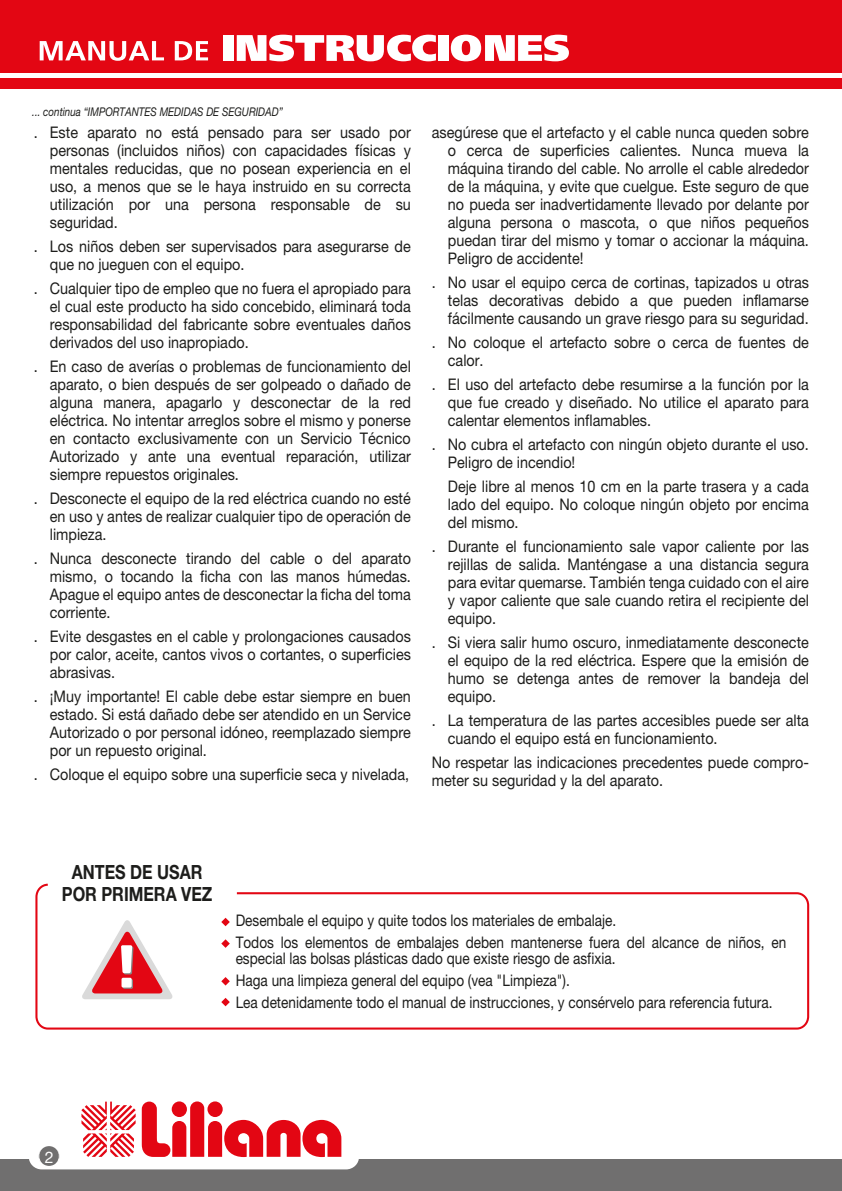
<style>
.page{position:relative;width:842px;height:1191px;background:#fff}
.page>*{position:absolute;margin:0;border:0;box-sizing:border-box;transform-origin:0 0}
.t1{font:700 19.6px/21.6px "Helvetica Neue LT Std";color:#1d1d1b;text-align:center;scale:.83 1}
.t2{font:16px/18px "Helvetica Neue";color:#1d1d1b;text-align:justify;scale:.9 1}
.t3{font:16px/22px "Helvetica Neue";color:#1d1d1b;scale:.85 1}
.t4{font:16px "Helvetica Neue";color:#fff}
.t5{font:italic 12px "Helvetica Neue";color:#1d1d1b;scale:.82 1}
</style>
<div class="page">
<svg style="left:35px;top:883px;width:775px;height:147px"></svg>
<svg style="left:221px;top:917px;width:9px;height:9px"></svg>
<svg style="left:221px;top:939px;width:9px;height:8px"></svg>
<svg style="left:221px;top:977px;width:9px;height:8px"></svg>
<svg style="left:221px;top:997px;width:9px;height:9px"></svg>
<div style="left:0;top:1159px;width:842px;height:32px;background:#706f6f"></div>
<div style="left:29px;top:1144px;width:330px;height:25px;background:#fff;border-radius:13px"></div>
<svg style="left:142px;top:1101px;width:199px;height:56px"></svg>
<svg style="left:81px;top:1101px;width:55px;height:55px"></svg>
<svg style="left:38px;top:1146px;width:22px;height:20px"></svg>
<div style="left:0;top:0;width:842px;height:73px;background:#e30613"></div>
<div style="left:0;top:78px;width:842px;height:11px;background:#e30613"></div>
<div style="left:223px;top:35px;width:11px;height:26px;background:#fff"></div>
<svg style="left:237px;top:35px;width:199px;height:26px"></svg>
<div style="left:438px;top:35px;width:11px;height:26px;background:#fff"></div>
<svg style="left:451px;top:35px;width:118px;height:26px"></svg>
<svg style="left:40px;top:41px;width:124px;height:20px"></svg>
<svg style="left:175px;top:41px;width:33px;height:19px"></svg>
<p class="t5" style="left:32px;top:105px;width:307px">... continua “IMPORTANTES MEDIDAS DE SEGURIDAD”</p>
<p class="t2" style="left:50px;top:123px;width:403px;text-indent:-16px">. Este aparato no está pensado para ser usado por personas (incluidos niños) con capacidades físicas y mentales reducidas, que no posean experiencia en el uso, a menos que se le haya instruido en su correcta utilización por una persona responsable de su seguridad.</p>
<p class="t2" style="left:50px;top:237px;width:403px;text-indent:-16px">. Los niños deben ser supervisados para asegurarse de que no jueguen con el equipo.</p>
<p class="t2" style="left:50px;top:279px;width:403px;text-indent:-16px">. Cualquier tipo de empleo que no fuera el apropiado para el cual este producto ha sido concebido, eliminará toda responsabilidad del fabricante sobre eventuales daños derivados del uso inapropiado.</p>
<p class="t2" style="left:50px;top:357px;width:403px;text-indent:-16px">. En caso de averías o problemas de funcionamiento del aparato, o bien después de ser golpeado o dañado de alguna manera, apagarlo y desconectar de la red eléctrica. No intentar arreglos sobre el mismo y ponerse en contacto exclusivamente con un Servicio Técnico Autorizado y ante una eventual reparación, utilizar siempre repuestos originales.</p>
<p class="t2" style="left:50px;top:489px;width:403px;text-indent:-16px">. Desconecte el equipo de la red eléctrica cuando no esté en uso y antes de realizar cualquier tipo de operación de limpieza.</p>
<p class="t2" style="left:50px;top:549px;width:403px;text-indent:-16px">. Nunca desconecte tirando del cable o del aparato mismo, o tocando la ficha con las manos húmedas.<br>Apague el equipo antes de desconectar la ficha del toma corriente.</p>
<p class="t2" style="left:50px;top:627px;width:403px;text-indent:-16px">. Evite desgastes en el cable y prolongaciones causados por calor, aceite, cantos vivos o cortantes, o superficies abrasivas.</p>
<p class="t2" style="left:50px;top:687px;width:403px;text-indent:-16px">. ¡Muy importante! El cable debe estar siempre en buen estado. Si está dañado debe ser atendido en un Service Autorizado o por personal idóneo, reemplazado siempre por un repuesto original.</p>
<p class="t2" style="left:34px;top:765px;width:418px">. Coloque el equipo sobre una superficie seca y nivelada,</p>
<p class="t2" style="left:448px;top:123px;width:403px;text-indent:-16px">asegúrese que el artefacto y el cable nunca queden sobre o cerca de superficies calientes. Nunca mueva la máquina tirando del cable. No arrolle el cable alrededor de la máquina, y evite que cuelgue. Este seguro de que no pueda ser inadvertidamente llevado por delante por alguna persona o mascota, o que niños pequeños puedan tirar del mismo y tomar o accionar la máquina.<br>Peligro de accidente!</p>
<p class="t2" style="left:448px;top:273px;width:403px;text-indent:-16px">. No usar el equipo cerca de cortinas, tapizados u otras telas decorativas debido a que pueden inflamarse fácilmente causando un grave riesgo para su seguridad.</p>
<p class="t2" style="left:448px;top:333px;width:403px;text-indent:-16px">. No coloque el artefacto sobre o cerca de fuentes de calor.</p>
<p class="t2" style="left:448px;top:375px;width:403px;text-indent:-16px">. El uso del artefacto debe resumirse a la función por la que fue creado y diseñado. No utilice el aparato para calentar elementos inflamables.</p>
<p class="t2" style="left:448px;top:435px;width:403px;text-indent:-16px">. No cubra el artefacto con ningún objeto durante el uso.<br>Peligro de incendio!</p>
<p class="t2" style="left:448px;top:477px;width:403px">Deje libre al menos 10 cm en la parte trasera y a cada lado del equipo. No coloque ningún objeto por encima del mismo.</p>
<p class="t2" style="left:448px;top:537px;width:403px;text-indent:-16px">. Durante el funcionamiento sale vapor caliente por las rejillas de salida. Manténgase a una distancia segura para evitar quemarse. También tenga cuidado con el aire y vapor caliente que sale cuando retira el recipiente del equipo.</p>
<p class="t2" style="left:448px;top:633px;width:403px;text-indent:-16px">. Si viera salir humo oscuro, inmediatamente desconecte el equipo de la red eléctrica. Espere que la emisión de humo se detenga antes de remover la bandeja del equipo.</p>
<p class="t2" style="left:448px;top:711px;width:403px;text-indent:-16px">. La temperatura de las partes accesibles puede ser alta cuando el equipo está en funcionamiento.</p>
<p class="t2" style="left:432px;top:753px;width:420px">No respetar las indicaciones precedentes puede compro&shy;meter su seguridad y la del aparato.</p>
<p class="t1" style="left:62px;top:861px;width:183px">ANTES DE USAR<br>POR PRIMERA VEZ</p>
<p class="t4" style="left:45px;top:1147px;width:10px">2</p>
<p class="t3" style="left:236px;top:909px;width:649px">Desembale el equipo y quite todos los materiales de embalaje.<br>Todos los elementos de embalajes deben mantenerse fuera del alcance de niños, en</p>
<p class="t3" style="left:236px;top:947px;width:633px">especial las bolsas plásticas dado que existe riesgo de asfixia.<br>Haga una limpieza general del equipo (vea "Limpieza").<br>Lea detenidamente todo el manual de instrucciones, y consérvelo para referencia futura.</p>
</div>
